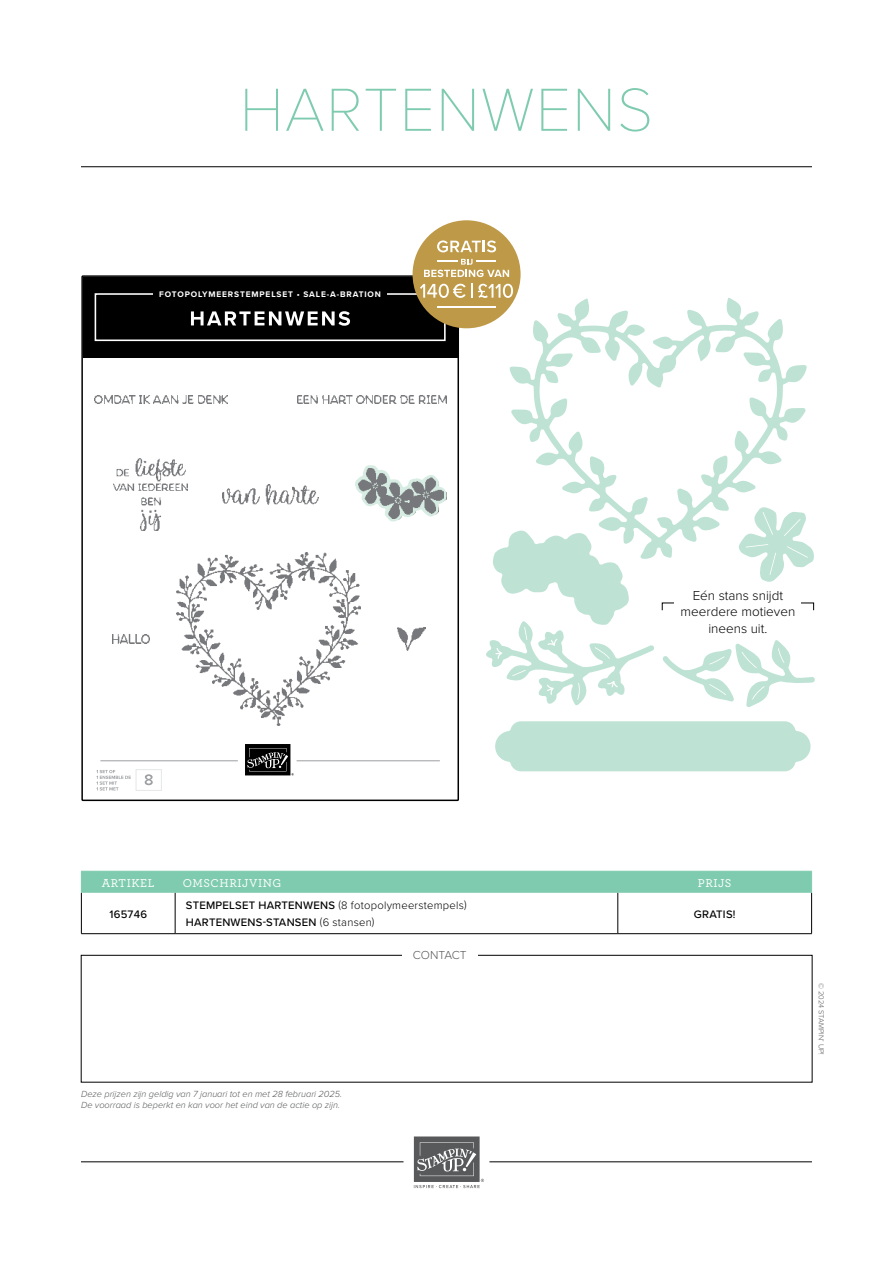
<style>
.page{position:relative;width:893px;height:1263px;background:#fff}
.page>*{position:absolute;margin:0;border:0;box-sizing:border-box;transform-origin:0 0}
.t1{font:100 63px "Proxima Nova T";letter-spacing:.02em;color:#7fcbaf}
.t2{font:300 13.5px/16.2px "Proxima Nova";color:#000;text-align:center}
.t3{font:500 12px "Archer";letter-spacing:.05em;color:#fff}
.t4{font:300 12px "Proxima Nova";color:#58595b}
.t5{font:500 11.25px/16.2px "Proxima Nova";letter-spacing:.02em;color:#000}
.t6{font:italic 300 9.15px/10.9px "Proxima Nova";color:#58595b}
.t7{font:700 8.4px "Proxima Nova";letter-spacing:.1em;color:#fff}
.t8{font:300 7.5px "Proxima Nova";color:#58595b}
.s1{font-weight:300}
</style>
<div class="page">
<div style="left:81px;top:955px;width:731px;height:127px;border:1px solid #000"></div>
<div style="left:402px;top:950px;width:75px;height:9px;background:#fff"></div>
<hr style="left:81px;top:166px;width:731px;height:1px;background:#000">
<hr style="left:81px;top:892px;width:1px;height:41px;background:#000">
<hr style="left:175px;top:892px;width:1px;height:41px;background:#000">
<hr style="left:618px;top:892px;width:1px;height:41px;background:#000">
<hr style="left:811px;top:892px;width:1px;height:41px;background:#000">
<hr style="left:81px;top:933px;width:94px;height:1px;background:#000">
<hr style="left:175px;top:933px;width:443px;height:1px;background:#000">
<hr style="left:618px;top:933px;width:194px;height:1px;background:#000">
<div style="left:81px;top:871px;width:731px;height:21px;background:#7fcbaf"></div>
<hr style="left:81px;top:892px;width:94px;height:1px;background:#7fcbaf">
<hr style="left:175px;top:892px;width:443px;height:1px;background:#7fcbaf">
<hr style="left:618px;top:892px;width:194px;height:1px;background:#7fcbaf">
<hr style="left:81px;top:1161px;width:322px;height:1px;background:#000">
<hr style="left:489px;top:1161px;width:323px;height:1px;background:#000">
<svg style="left:414px;top:1136px;width:70px;height:52px"></svg>
<svg style="left:509px;top:298px;width:298px;height:260px"></svg>
<svg style="left:495px;top:721px;width:315px;height:50px;background:#c1e4d6"></svg>
<div style="left:83px;top:277px;width:374px;height:80px;background:#000"></div>
<hr style="left:297px;top:760px;width:143px;height:1px;background:#9d9fa2">
<hr style="left:100px;top:760px;width:138px;height:1px;background:#9d9fa2">
<svg style="left:245px;top:744px;width:49px;height:31px;background:#353535"></svg>
<div style="left:95px;top:293px;width:351px;height:48px;border:2px solid #fff"></div>
<div style="left:136px;top:769px;width:26px;height:22px;border:1px solid #e6e7e8"></div>
<svg style="left:96px;top:770px;width:35px;height:20px"></svg>
<div style="left:154px;top:291px;width:233px;height:6px;background:#000"></div>
<svg style="left:145px;top:774px;width:8px;height:11px"></svg>
<svg style="left:191px;top:311px;width:159px;height:15px"></svg>
<img style="left:397px;top:627px;width:29px;height:23px">
<img style="left:176px;top:552px;width:185px;height:173px">
<img style="left:114px;top:458px;width:74px;height:72px">
<img style="left:297px;top:395px;width:150px;height:8px">
<img style="left:95px;top:395px;width:132px;height:8px">
<img style="left:222px;top:484px;width:96px;height:21px">
<img style="left:112px;top:635px;width:37px;height:8px">
<div style="left:81px;top:275px;width:378px;height:526px;border:2px solid #000"></div>
<div style="left:382px;top:763px;width:64px;height:29px;border:13px solid #fff;border-radius:7px"></div>
<svg style="left:355px;top:465px;width:91px;height:57px"></svg>
<img style="left:358px;top:468px;width:85px;height:50px">
<div style="left:413px;top:220px;width:108px;height:108px;background:#be9947;border-radius:50%"></div>
<svg style="left:437px;top:240px;width:59px;height:12px"></svg>
<hr style="left:437px;top:306px;width:59px;height:1px;background:#fff">
<svg style="left:420px;top:259px;width:93px;height:39px"></svg>
<svg style="left:738px;top:507px;width:76px;height:75px"></svg>
<svg style="left:663px;top:640px;width:152px;height:67px"></svg>
<svg style="left:486px;top:530px;width:168px;height:175px"></svg>
<h1 class="t1" style="left:240px;top:63px;width:415px">HARTENWENS</h1>
<p class="t7" style="left:159px;top:290px;width:223px">FOTOPOLYMEERSTEMPELSET • SALE-A-BRATION</p>
<h2 class="t2" style="left:680px;top:587px;width:116px">Eén stans snijdt meerdere motieven ineens uit.</h2>
<h3 class="t3" style="left:102px;top:874px;width:54px">ARTIKEL</h3>
<h3 class="t3" style="left:183px;top:874px;width:100px">OMSCHRIJVING</h3>
<h3 class="t3" style="left:698px;top:874px;width:35px">PRIJS</h3>
<p class="t5" style="left:109px;top:905px;width:39px">165746</p>
<p class="t5" style="left:186px;top:897px;width:282px">STEMPELSET HARTENWENS <span class="s1">(8 fotopolymeerstempels)<br></span>HARTENWENS-STANSEN <span class="s1">(6 stansen)</span></p>
<p class="t5" style="left:694px;top:905px;width:43px">GRATIS!</p>
<p class="t6" style="left:81px;top:1088px;width:263px">Deze prijzen zijn geldig van 7 januari tot en met 28 februari 2025.<br>De voorraad is beperkt en kan voor het eind van de actie op zijn.</p>
<h3 class="t4" style="left:413px;top:946px;width:55px">CONTACT</h3>
<p class="t8" style="left:827px;top:983px;width:73px;rotate:90deg">© 2024 STAMPIN’ UP!</p>
</div>
